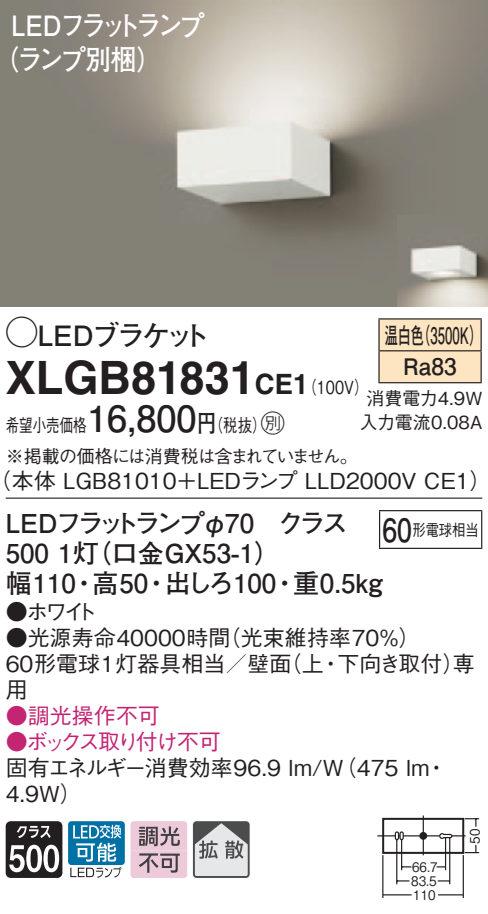
<style>
.page{position:relative;width:488px;height:914px;background:#fff}
.page>*{position:absolute;margin:0;border:0;box-sizing:border-box;transform-origin:0 0}
.t1{font:700 46px "Helvetica LT Std";color:#231f20}
.t2{font:700 36px "Futo Go B101 Pro";color:#231f20}
.t3{font:700 32px "Futo Go B101 Pro";color:#231f20;scale:.83 1}
.t4{font:700 28px/34px "Futo Go B101 Pro";letter-spacing:-.12em;color:#fff;scale:.9 1}
.t5{font:700 28px "Futo Go B101 Pro";letter-spacing:-.1em;color:#231f20}
.t6{font:700 28px "Helvetica LT Std";color:#231f20}
.t7{font:700 26px/30px "Futo Go B101 Pro";color:#231f20}
.t8{font:24px "Ford Classification 1";color:#231f20}
.t9{font:700 22.8px/32px "Futo Go B101 Pro";color:#231f20;scale:.58 1}
.t10{font:500 22px/26px "Gothic BBB Pro";color:#231f20}
.t11{font:500 22px "Gothic BBB Pro";letter-spacing:-.145em;color:#c32573}
.t12{font:500 22px "Gothic BBB Pro";letter-spacing:-.07em;color:#c32573}
.t13{font:500 18px/31.6px "Gothic BBB Pro";letter-spacing:-.04em;color:#231f20;scale:.75 1}
.t14{font:500 18px/24px "Gothic BBB Pro";color:#231f20;text-align:center}
.t15{font:500 18px "Gothic BBB Pro";color:#231f20;scale:.8 1}
.t16{font:500 16px "Gothic BBB Pro";color:#231f20;scale:.83 1}
.t17{font:500 13.2px/14px "Gothic BBB Pro";color:#231f20;scale:.9 1}
.s1{font-family:"Ford Classification 1";font-weight:400;font-size:32px}
.s2{font-family:"Helvetica LT Std";font-weight:700;font-size:28px}
.s3{font-family:"Gothic BBB Pro";font-weight:500;font-size:18px}
.s4{font-family:"Futo Go B101 Pro";font-weight:700;font-size:24px}
</style>
<div class="page">
<hr style="left:422px;top:815px;width:2px;height:40px;background:#231f20">
<svg style="left:377px;top:818px;width:102px;height:80px"></svg>
<div style="left:419px;top:831px;width:8px;height:8px;background:#231f20;border-radius:50%"></div>
<div style="left:382px;top:817px;width:82px;height:36px;border:2px solid #231f20"></div>
<img style="left:0;top:0;width:488px;height:306px">
<img style="left:397px;top:215px;width:91px;height:91px">
<svg style="left:6px;top:821px;width:56px;height:56px"></svg>
<div style="left:68px;top:820px;width:57px;height:44px;background:linear-gradient(to right,#0071a5,#0071a5);border-radius:3px"></div>
<svg style="left:70px;top:824px;width:51px;height:53px"></svg>
<svg style="left:130px;top:821px;width:57px;height:56px;background:#c9aeba"></svg>
<svg style="left:196px;top:823px;width:50px;height:51px;background:#b2b3b4"></svg>
<div style="left:193px;top:820px;width:56px;height:57px;border:2px solid #4b4c4d;border-radius:3px"></div>
<hr style="left:6px;top:497px;width:476px;height:1px;background:#231f20">
<div style="left:379px;top:319px;width:101px;height:63px;background:#fee5c1"></div>
<hr style="left:378px;top:318px;width:103px;height:1px;background:#231f20">
<hr style="left:378px;top:319px;width:1px;height:31px;background:#231f20">
<hr style="left:480px;top:319px;width:1px;height:31px;background:#231f20">
<hr style="left:378px;top:350px;width:103px;height:1px;background:#231f20">
<hr style="left:378px;top:351px;width:1px;height:31px;background:#231f20">
<hr style="left:480px;top:351px;width:1px;height:31px;background:#231f20">
<hr style="left:378px;top:382px;width:103px;height:1px;background:#231f20">
<hr style="left:379px;top:511px;width:1px;height:36px;background:#231f20">
<hr style="left:379px;top:510px;width:103px;height:1px;background:#231f20">
<hr style="left:481px;top:511px;width:1px;height:36px;background:#231f20">
<hr style="left:379px;top:547px;width:103px;height:2px;background:#231f20">
<p class="t4" style="left:-7px;top:5px;width:237px;text-indent:18px">LEDフラットランプ（ランプ別梱(</p>
<p class="t5" style="left:6px;top:312px;width:206px"><span class="s1">A</span>LEDブラケット</p>
<p class="t9" style="left:417px;top:316px;width:115px">（3500 (K</p>
<p class="t9" style="left:403px;top:316px;width:94px;text-indent:-19px">温白色<br>Ra83</p>
<h1 class="t1" style="left:6px;top:349px;width:250px">XLGB81831</h1>
<p class="t6" style="left:255px;top:367px;width:40px">CE</p>
<p class="t15" style="left:293px;top:372px;width:96px">（<span class="s2">1</span> 100 (V</p>
<p class="t14" style="left:359px;top:384px;width:124px">消費電力4.9W入力電流0.08A</p>
<h2 class="t2" style="left:87px;top:389px;width:111px">16,800</h2>
<p class="t8" style="left:252px;top:410px;width:34px">C<span class="s3">）</span></p>
<p class="t15" style="left:197px;top:410px;width:70px">（<span class="s4">円</span>税抜</p>
<p class="t13" style="left:6px;top:406px;width:471px">希望小売価格<br>※掲載の価格には消費税は含まれていません。</p>
<p class="t10" style="left:-10px;top:465px;width:503px">（本体 LGB81010＋LEDランプ LLD2000V CE1(</p>
<p class="t7" style="left:278px;top:504px;width:71px">クラス</p>
<p class="t7" style="left:6px;top:504px;width:276px">LEDフラットランプφ70<br>500 （灯1 口金GX53-1(</p>
<h3 class="t3" style="left:382px;top:504px;width:37px">60</h3>
<p class="t16" style="left:412px;top:516px;width:81px">形電球相当</p>
<p class="t7" style="left:6px;top:564px;width:72px">幅110</p>
<p class="t10" style="left:6px;top:595px;width:93px">●ホワイト</p>
<p class="t7" style="left:92px;top:564px;width:57px">高50</p>
<p class="t7" style="left:71px;top:564px;width:27px">・</p>
<p class="t7" style="left:144px;top:564px;width:27px">・</p>
<p class="t7" style="left:293px;top:564px;width:91px">重0.5kg</p>
<p class="t7" style="left:165px;top:564px;width:113px">出しろ100</p>
<p class="t7" style="left:271px;top:564px;width:27px">・</p>
<p class="t10" style="left:219px;top:621px;width:203px">（光束維持率70％(</p>
<p class="t10" style="left:6px;top:621px;width:226px">●光源寿命40000時間</p>
<p class="t10" style="left:280px;top:647px;width:45px">（上</p>
<p class="t10" style="left:337px;top:647px;width:139px">下向き取付専）</p>
<p class="t10" style="left:6px;top:647px;width:287px">60形電球1灯器具相当／壁面用</p>
<p class="t12" style="left:6px;top:697px;width:155px">●調光操作不可</p>
<p class="t11" style="left:6px;top:723px;width:216px">●ボックス取り付け不可</p>
<p class="t10" style="left:320px;top:647px;width:23px">・</p>
<p class="t10" style="left:6px;top:751px;width:425px">固有エネルギー消費効率96.9 lm （W/ 475 lm<br>4.9W(</p>
<p class="t10" style="left:425px;top:751px;width:23px">・</p>
<p class="t17" style="left:411px;top:857px;width:31px">66.7<br>83.5</p>
<p class="t17" style="left:413px;top:886px;width:26px">110</p>
<p class="t17" style="left:466px;top:843px;width:18px;rotate:-90deg">50</p>
</div>
